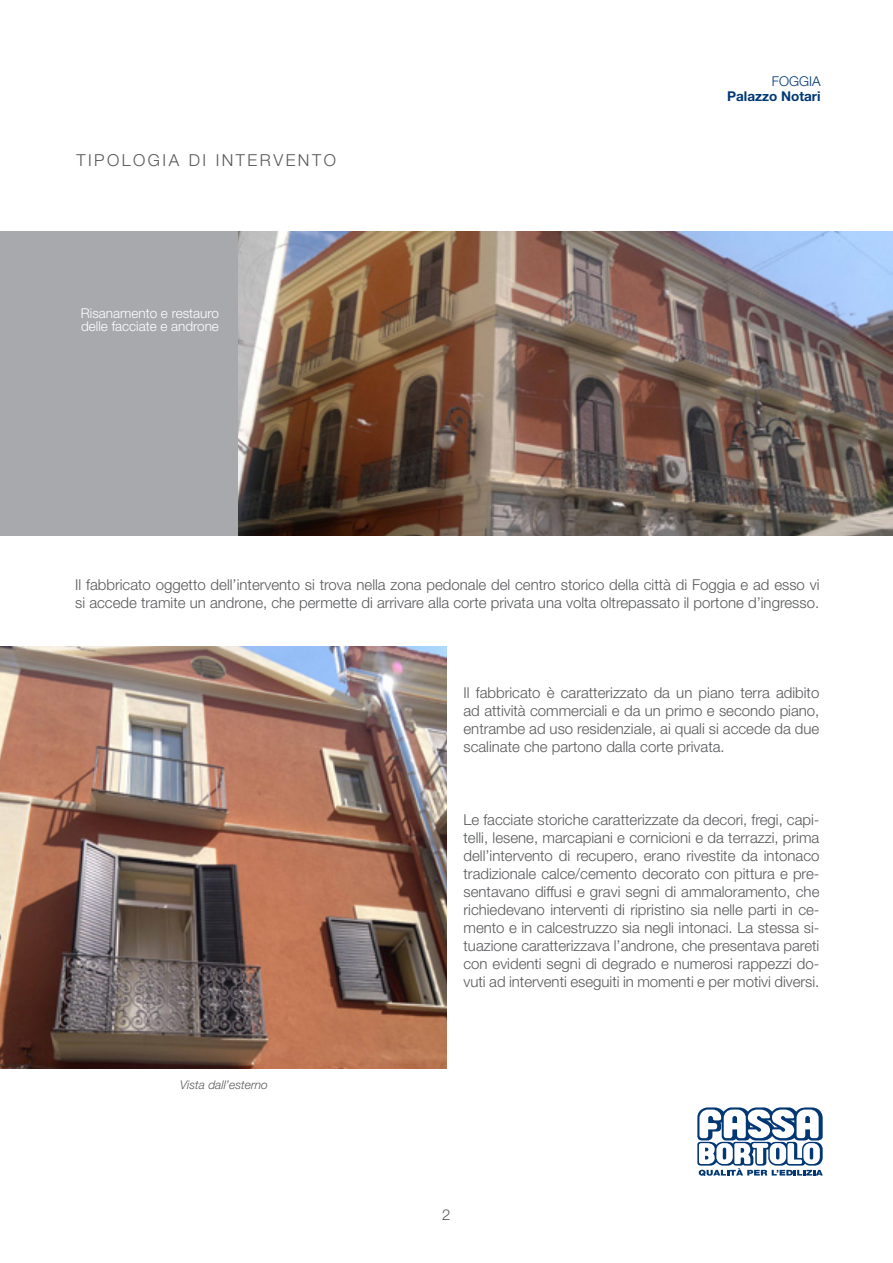
<style>
.page{position:relative;width:893px;height:1263px;background:#fff}
.page>*{position:absolute;margin:0;border:0;box-sizing:border-box;transform-origin:0 0}
.t1{font:300 16.5px "Helvetica Neue LT Std";letter-spacing:.15em;color:#57585a}
.Testo_Normale{font:300 15px/18px "Helvetica Neue LT Std";color:#57585a;text-align:justify}
.t2{font:300 13.5px/13.5px "Helvetica Neue LT Std";color:#fff}
.t3{font:700 13.5px "Helvetica Neue LT Std";color:#013874}
.t4{font:300 13.5px "Helvetica Neue LT Std";color:#013874}
.Didascalia{font:italic 300 12px "Helvetica Neue LT Std";color:#57585a}
</style>
<div class="page">
<svg style="left:697px;top:1107px;width:126px;height:69px"></svg>
<div style="left:0;top:231px;width:893px;height:305px;background:#a8a9ad"></div>
<img style="left:238px;top:231px;width:655px;height:305px">
<img style="left:0;top:646px;width:446px;height:422px">
<p class="t1" style="left:77px;top:150px;width:261px">TIPOLOGIA DI INTERVENTO</p>
<p class="t2" style="left:81px;top:306px;width:140px">Risanamento e restauro delle facciate e androne</p>
<p class="t4" style="left:772px;top:73px;width:50px">FOGGIA</p>
<p class="t3" style="left:727px;top:88px;width:95px">Palazzo Notari</p>
<p class="Testo_Normale" style="left:75px;top:576px;width:746px">Il fabbricato oggetto dell’intervento si trova nella zona pedonale del centro storico della città di Foggia e ad esso vi si accede tramite un androne, che permette di arrivare alla corte privata una volta oltrepassato il portone d’ingresso.</p>
<p class="Testo_Normale" style="left:463px;top:684px;width:357px">Il fabbricato è caratterizzato da un piano terra adibito ad attività commerciali e da un primo e secondo piano, entrambe ad uso residenziale, ai quali si accede da due scalinate che partono dalla corte privata.</p>
<p class="Didascalia" style="left:180px;top:1078px;width:89px">Vista dall’esterno</p>
<p class="Testo_Normale" style="left:463px;top:810px;width:357px">Le facciate storiche caratterizzate da decori, fregi, capi&shy;telli, lesene, marcapiani e cornicioni e da terrazzi, prima dell’intervento di recupero, erano rivestite da intonaco tradizionale calce/cemento decorato con pittura e pre&shy;sentavano diffusi e gravi segni di ammaloramento, che richiedevano interventi di ripristino sia nelle parti in ce&shy;mento e in calcestruzzo sia negli intonaci. La stessa si&shy;tuazione caratterizzava l’androne, che presentava pareti con evidenti segni di degrado e numerosi rappezzi do&shy;vuti ad interventi eseguiti in momenti e per motivi diversi.</p>
<p class="Testo_Normale" style="left:442px;top:1205px;width:10px">2</p>
</div>
